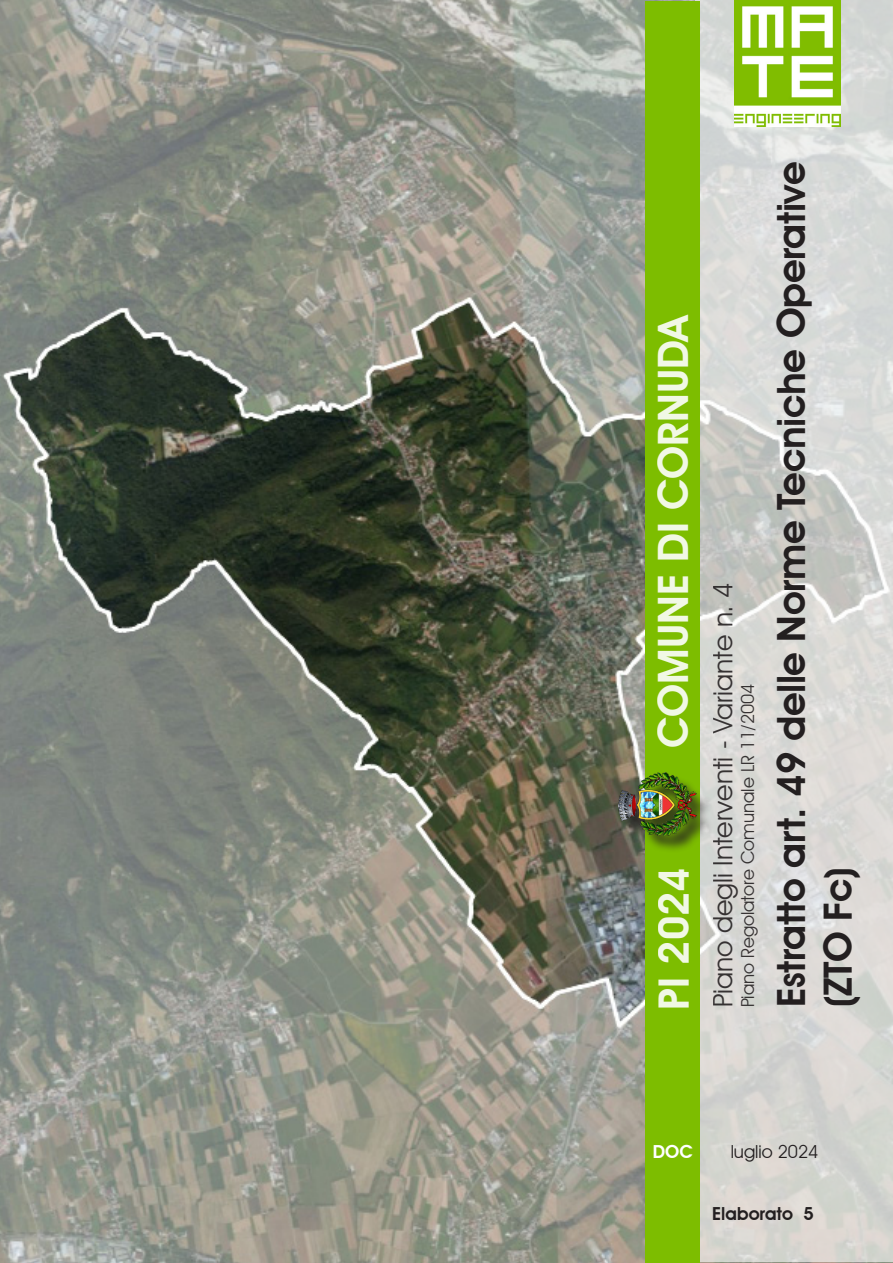
<style>
.page{position:relative;width:893px;height:1263px;background:#fff}
.page>*{position:absolute;margin:0;border:0;box-sizing:border-box;transform-origin:0 0}
.t1{font:600 42px "Avant Garde IT Cby BT";color:#fff}
.t2{font:600 39px/46.8px "Avant Garde IT Cby BT";letter-spacing:-.01em;color:#231f20}
.t3{font:27px "Avant Garde IT Cby BT";color:#231f20}
.t4{font:18px "Avant Garde IT Cby BT";color:#231f20}
.t5{font:600 18px "Avant Garde IT Cby BT";color:#231f20}
.t6{font:600 18px "Avant Garde IT Cby BT";color:#fff}
</style>
<div class="page">
<img style="left:0;top:0;width:893px;height:1263px">
<svg style="left:700px;top:1px;width:192px;height:1261px;background:#d7d7d4"></svg>
<div style="left:646px;top:1px;width:54px;height:1261px;background:#7dbd00"></div>
<div style="left:621px;top:776px;width:93px;height:77px;background:#231f20;opacity:.75"></div>
<img style="left:618px;top:773px;width:78px;height:62px">
<img style="left:735px;top:0;width:106px;height:126px">
<p class="t1" style="left:648px;top:748px;width:437px;rotate:-90deg">COMUNE DI CORNUDA</p>
<p class="t1" style="left:649px;top:1009px;width:144px;rotate:-90deg">PI 2024</p>
<p class="t3" style="left:706px;top:1007px;width:426px;rotate:-90deg">Piano degli Interventi - Variante n. 4</p>
<p class="t4" style="left:737px;top:1007px;width:325px;rotate:-90deg">Piano Regolatore Comunale LR 11/2004</p>
<p class="t2" style="left:768px;top:1007px;width:847px;rotate:-90deg">Estratto art. 49 delle Norme Tecniche Operative (ZTO Fc)</p>
<p class="t6" style="left:653px;top:1140px;width:42px">DOC</p>
<p class="t4" style="left:731px;top:1140px;width:89px">luglio 2024</p>
<p class="t5" style="left:712px;top:1203px;width:103px">Elaborato 5</p>
</div>
